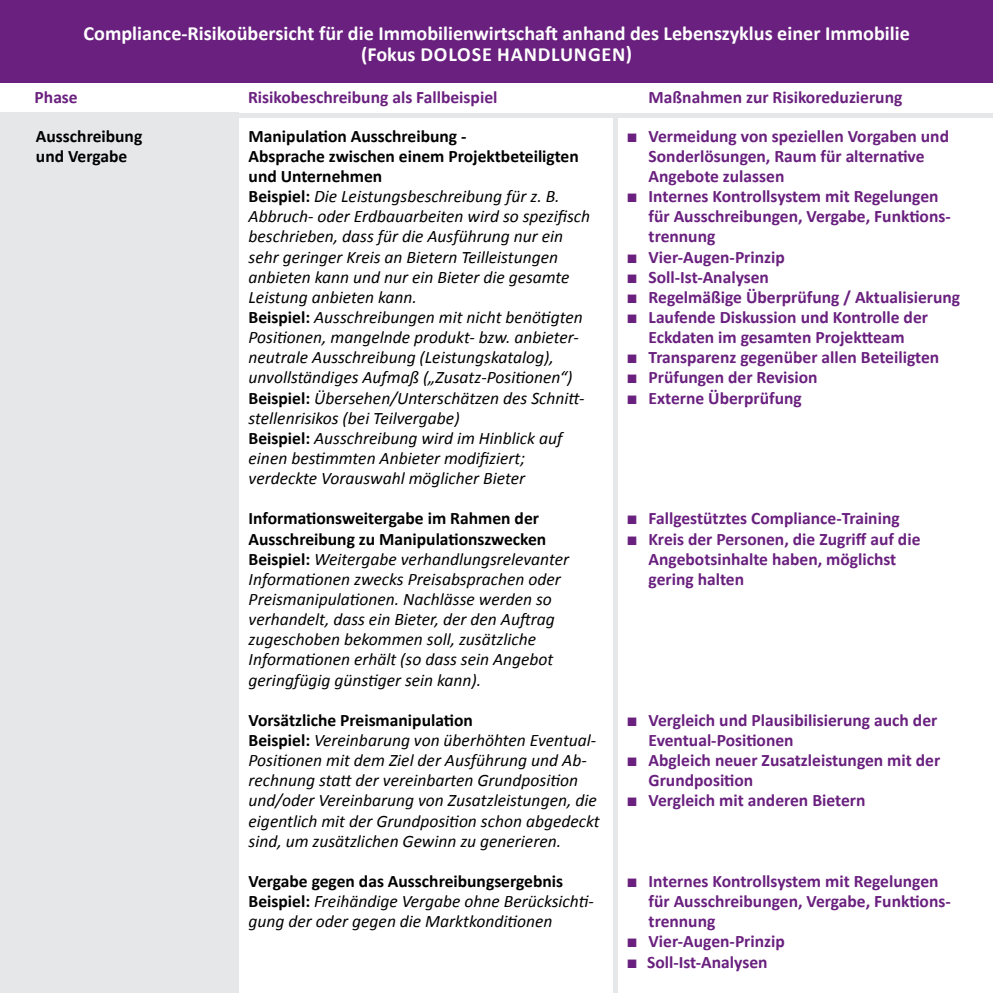
<style>
.page{position:relative;width:993px;height:993px;background:#fff}
.page>*{position:absolute;margin:0;border:0;box-sizing:border-box;transform-origin:0 0}
.t1{font:700 20.12px/20.7px "Calibri";color:#fff}
.t2{font:italic 17.5px/20.1px "Calibri";color:#000}
.t3{font:700 17.5px/20.1px "Calibri";color:#69207e}
.t4{font:700 17.5px "Calibri";color:#000}
.s1{font-weight:700;font-style:normal}
</style>
<div class="page">
<div style="left:0;top:113px;width:238px;height:879px;background:#e6e7e8"></div>
<div style="left:0;top:0;width:992px;height:82px;background:#69207e"></div>
<div style="left:238px;top:113px;width:754px;height:5px;background:#e6e7e8"></div>
<div style="left:612px;top:118px;width:5px;height:874px;background:#e6e7e8"></div>
<p class="t1" style="left:361px;top:22px;width:550px;text-indent:-277px">Compliance-Risikoübersicht für die Immobilienwirtschaft anhand des Lebenszyklus einer Immobilie (Fokus Dolose Handlu</p>
<p class="t1" style="left:573px;top:43px;width:60px">ngen)</p>
<p class="t3" style="left:35px;top:86px;width:45px">Phase</p>
<p class="t3" style="left:248px;top:86px;width:251px">Risikobeschreibung als Fallbeispiel</p>
<p class="t4" style="left:36px;top:125px;width:108px">Ausschreibung</p>
<p class="t4" style="left:248px;top:125px;width:219px">Manipulation Ausschreibung -</p>
<p class="t4" style="left:36px;top:145px;width:93px">und Vergabe</p>
<p class="t2" style="left:248px;top:145px;width:343px"><span class="s1">Absprache zwischen einem Projektbeteiligten und Unternehmen<br>Beispiel:</span> Die Leistungsbeschreibung für z. B.<br>Abbruch- oder Erdbauarbeiten wird so spezifisch beschrieben, dass für die Ausführung nur ein sehr geringer Kreis an Bietern Teilleistungen anbieten kann und nur ein Bieter die gesamte Leistung anbieten kann.<br><span class="s1">Beispiel:</span> Ausschreibungen mit nicht benötigten Positionen, mangelnde produkt- bzw. anbieter&shy;neutrale Ausschreibung (Leistungskatalog), unvollständiges Aufmaß („Zusatz-Positionen“)<br><span class="s1">Beispiel:</span> Übersehen/Unterschätzen des Schnitt&shy;stellenrisikos (bei Teilvergabe)<br><span class="s1">Beispiel:</span> Ausschreibung wird im Hinblick auf einen bestimmten Anbieter modifiziert; verdeckte Vorauswahl möglicher Bieter</p>
<p class="t2" style="left:248px;top:507px;width:322px"><span class="s1">Informationsweitergabe im Rahmen der Ausschreibung zu Manipulationszwecken Beispiel:</span> Weitergabe verhandlungsrelevanter Informationen zwecks Preisabsprachen oder Preismanipulationen. Nachlässe werden so verhandelt, dass ein Bieter, der den Auftrag zugeschoben bekommen soll, zusätzliche Informationen erhält (so dass sein Angebot geringfügig günstiger sein kann).</p>
<p class="t2" style="left:248px;top:708px;width:352px"><span class="s1">Vorsätzliche Preismanipulation<br>Beispiel:</span> Vereinbarung von überhöhten Eventual-Positionen mit dem Ziel der Ausführung und Ab&shy;rechnung statt der vereinbarten Grundposition und/oder Vereinbarung von Zusatzleistungen, die eigentlich mit der Grundposition schon abgedeckt sind, um zusätzlichen Gewinn zu generieren.</p>
<p class="t2" style="left:248px;top:869px;width:346px"><span class="s1">Vergabe gegen das Ausschreibungsergebnis<br>Beispiel:</span> Freihändige Vergabe ohne Berücksichti&shy;gung der oder gegen die Marktkonditionen</p>
<p class="t3" style="left:648px;top:86px;width:255px">Maßnahmen zur Risikoreduzierung</p>
<p class="t3" style="left:648px;top:125px;width:302px;text-indent:-21px">■ Vermeidung von speziellen Vorgaben und<br>Sonderlösungen, Raum für alternative<br>Angebote zulassen</p>
<p class="t3" style="left:648px;top:185px;width:303px;text-indent:-21px">■ Internes Kontrollsystem mit Regelungen für Ausschreibungen, Vergabe, Funktions&shy;trennung</p>
<p class="t3" style="left:627px;top:246px;width:159px">■ Vier-Augen-Prinzip</p>
<p class="t3" style="left:627px;top:266px;width:143px">■ Soll-Ist-Analysen</p>
<p class="t3" style="left:627px;top:286px;width:334px">■ Regelmäßige Überprüfung / Aktualisierung</p>
<p class="t3" style="left:627px;top:306px;width:302px;text-align:center">■ Laufende Diskussion und Kontrolle der<br>Eckdaten im gesamten Projektteam</p>
<p class="t3" style="left:627px;top:346px;width:313px">■ Transparenz gegenüber allen Beteiligten</p>
<p class="t3" style="left:627px;top:366px;width:191px">■ Prüfungen der Revision</p>
<p class="t3" style="left:627px;top:386px;width:176px">■ Externe Überprüfung</p>
<p class="t3" style="left:627px;top:507px;width:273px">■ Fallgestütztes Compliance-Training</p>
<p class="t3" style="left:648px;top:527px;width:273px;text-indent:-21px">■ Kreis der Personen, die Zugriff auf die<br>Angebotsinhalte haben, möglichst gering halten</p>
<p class="t3" style="left:648px;top:708px;width:290px;text-indent:-21px">■ Vergleich und Plausibilisierung auch der<br>Eventual-Positionen</p>
<p class="t3" style="left:648px;top:749px;width:293px;text-indent:-21px">■ Abgleich neuer Zusatzleistungen mit der<br>Grundposition</p>
<p class="t3" style="left:627px;top:789px;width:239px">■ Vergleich mit anderen Bietern</p>
<p class="t3" style="left:648px;top:869px;width:303px;text-indent:-21px">■ Internes Kontrollsystem mit Regelungen für Ausschreibungen, Vergabe, Funktions&shy;trennung</p>
<p class="t3" style="left:627px;top:930px;width:159px">■ Vier-Augen-Prinzip</p>
<p class="t3" style="left:627px;top:950px;width:141px">■ Soll-Ist-Analysen</p>
</div>
